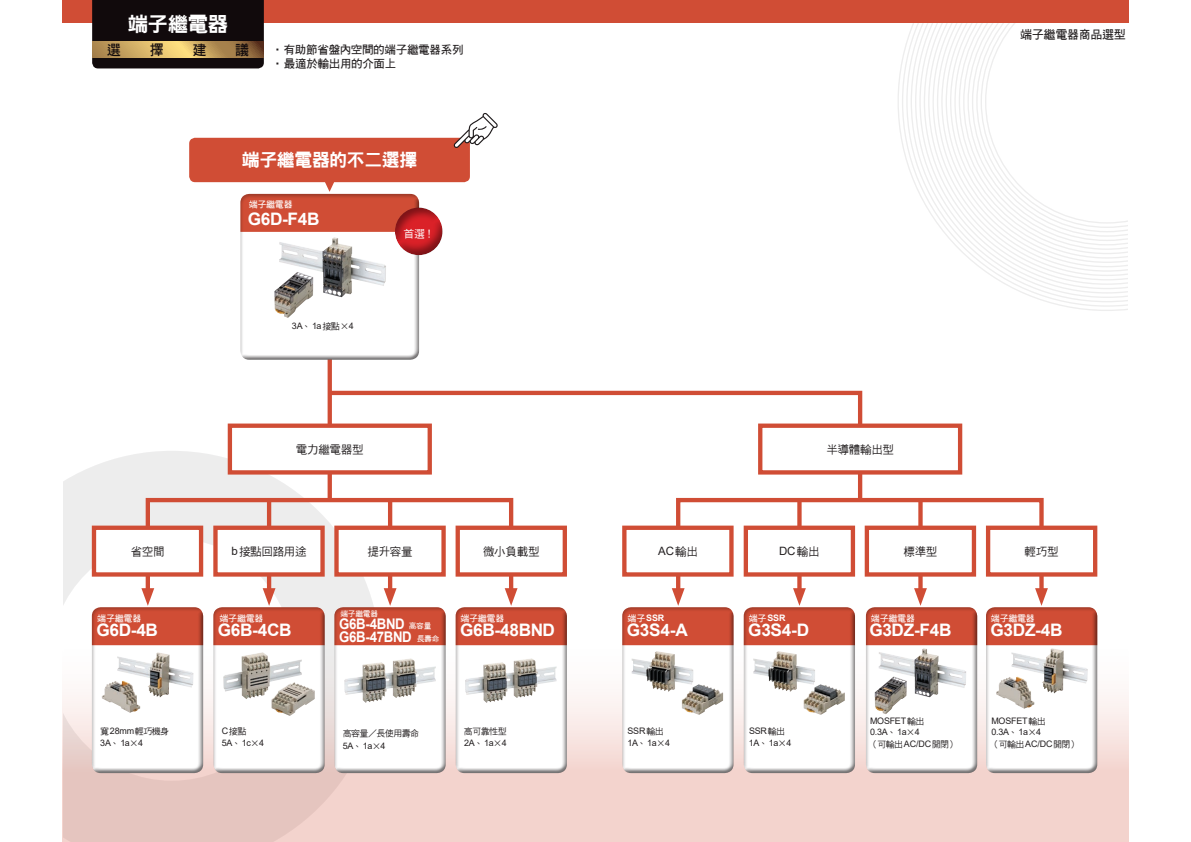
<style>
.page{position:relative;width:1191px;height:842px;background:#fff}
.page>*{position:absolute;margin:0;border:0;box-sizing:border-box;transform-origin:0 0}
.t1{font:20.4px "DFN Hei W9 WIN BF";letter-spacing:-.02em;color:#fff}
.t2{font:17.9px "DFN Hei W9 WIN BF";letter-spacing:-.02em;color:#fff}
.t3{font:700 17.2px "Arial";letter-spacing:-.02em;color:#fff}
.t4{font:700 14.7px "Arial";letter-spacing:-.02em;color:#fff;scale:.9 1}
.t5{font:14px "DF Hei W7 WIN BF";color:#110a0c}
.t6{font:12px "DF Hei W7 WIN BF";letter-spacing:-.02em;color:#231f20}
.t7{font:11.5px "DF Hei W5 WIN BF";letter-spacing:-.02em;color:#231f20}
.t8{font:11.5px/14px "DF Hei W7 WIN BF";letter-spacing:-.02em;color:#231f20}
.t9{font:11.5px "Arial";color:#231f20}
.t10{font:10.8px "DF Hei W5 WIN BF";color:#fff}
.t11{font:8.9px/11.5px "Arial";letter-spacing:-.025em;color:#231f20}
.t12{font:8.9px "DF Hei W5 WIN BF";letter-spacing:-.055em;color:#231f20}
.t13{font:8.9px "DF Hei W7 WIN BF";letter-spacing:-.02em;color:#fff}
.t14{font:700 8.9px "Arial";letter-spacing:-.02em;color:#fff}
.t15{font:7.7px "DF Hei W7 WIN BF";letter-spacing:-.02em;color:#fff}
.s1{font-family:"DF Hei W5 WIN BF"}
.s2{font-family:"Arial"}
.s3{font-family:"DF Hei W7 WIN BF";font-weight:400}
</style>
<div class="page">
<svg style="left:898px;top:23px;width:230px;height:288px"></svg>
<svg style="left:63px;top:451px;width:318px;height:178px;fill:#ededed"></svg>
<div style="left:62px;top:0;width:1066px;height:23px;background:#d04d35"></div>
<svg style="left:62px;top:629px;width:1066px;height:213px;background:#f2d7d2"></svg>
<div style="left:92px;top:0;width:172px;height:68px;background:#110a0c"></div>
<svg style="left:92px;top:41px;width:172px;height:17px;background:#c29f5c"></svg>
<hr style="left:267px;top:500px;width:4px;height:95px;background:#d04d35">
<svg style="left:797px;top:504px;width:4px;height:84px"></svg>
<div style="left:327px;top:354px;width:5px;height:146px;background:#d04d35"></div>
<svg style="left:326px;top:389px;width:538px;height:115px"></svg>
<hr style="left:388px;top:500px;width:4px;height:95px;background:#d04d35">
<svg style="left:918px;top:503px;width:4px;height:85px"></svg>
<div style="left:146px;top:498px;width:367px;height:100px;border:4px solid #d04d35"></div>
<div style="left:676px;top:498px;width:367px;height:100px;border:4px solid #d04d35"></div>
<div style="left:92px;top:526px;width:111px;height:51px;background:#fff;border:4px solid #d04d35"></div>
<div style="left:622px;top:526px;width:111px;height:51px;background:#fff;border:4px solid #d04d35"></div>
<div style="left:213px;top:526px;width:112px;height:51px;background:#fff;border:4px solid #d04d35"></div>
<div style="left:743px;top:526px;width:112px;height:51px;background:#fff;border:4px solid #d04d35"></div>
<div style="left:334px;top:526px;width:112px;height:51px;background:#fff;border:4px solid #d04d35"></div>
<div style="left:864px;top:526px;width:112px;height:51px;background:#fff;border:4px solid #d04d35"></div>
<div style="left:455px;top:526px;width:112px;height:51px;background:#fff;border:4px solid #d04d35"></div>
<div style="left:986px;top:526px;width:111px;height:51px;background:#fff;border:4px solid #d04d35"></div>
<div style="left:228px;top:423px;width:204px;height:52px;background:#fff;border:4px solid #d04d35"></div>
<div style="left:758px;top:423px;width:204px;height:52px;background:#fff;border:4px solid #d04d35"></div>
<div style="left:189px;top:138px;width:281px;height:44px;background:#d04d35;border-radius:6px"></div>
<div style="left:91px;top:609px;width:113px;height:164px;background:#231f20;opacity:.4"></div>
<svg style="left:92px;top:588px;width:111px;height:57px"></svg>
<div style="left:621px;top:609px;width:113px;height:164px;background:#231f20;opacity:.4"></div>
<svg style="left:622px;top:588px;width:111px;height:57px"></svg>
<div style="left:213px;top:609px;width:113px;height:164px;background:#231f20;opacity:.4"></div>
<svg style="left:213px;top:588px;width:112px;height:57px"></svg>
<div style="left:743px;top:609px;width:113px;height:164px;background:#231f20;opacity:.4"></div>
<svg style="left:743px;top:588px;width:112px;height:57px"></svg>
<div style="left:334px;top:609px;width:113px;height:164px;background:#231f20;opacity:.4"></div>
<svg style="left:334px;top:588px;width:112px;height:57px"></svg>
<div style="left:865px;top:609px;width:113px;height:164px;background:#231f20;opacity:.4"></div>
<svg style="left:866px;top:588px;width:111px;height:57px"></svg>
<div style="left:455px;top:609px;width:113px;height:164px;background:#231f20;opacity:.4"></div>
<svg style="left:455px;top:588px;width:112px;height:57px"></svg>
<div style="left:985px;top:609px;width:113px;height:164px;background:#231f20;opacity:.4"></div>
<svg style="left:986px;top:588px;width:111px;height:57px"></svg>
<div style="left:239px;top:195px;width:181px;height:165px;background:#231f20;opacity:.4"></div>
<svg style="left:240px;top:182px;width:179px;height:50px"></svg>
<img style="left:102px;top:652px;width:91px;height:61px">
<img style="left:631px;top:651px;width:92px;height:64px">
<img style="left:753px;top:651px;width:92px;height:64px">
<img style="left:223px;top:652px;width:92px;height:64px">
<img style="left:344px;top:658px;width:92px;height:45px">
<img style="left:465px;top:658px;width:91px;height:45px">
<img style="left:874px;top:648px;width:92px;height:66px">
<img style="left:996px;top:648px;width:91px;height:61px">
<img style="left:274px;top:237px;width:112px;height:81px">
<div style="left:395px;top:207px;width:49px;height:50px;background:#231f20;opacity:.5"></div>
<svg style="left:453px;top:113px;width:45px;height:35px"></svg>
<h1 class="t1" style="left:128px;top:14px;width:102px">端子繼電器</h1>
<h3 class="t5" style="left:107px;top:42px;width:16px">選</h3>
<h3 class="t5" style="left:150px;top:42px;width:16px">擇</h3>
<h3 class="t5" style="left:192px;top:42px;width:16px">建</h3>
<h3 class="t5" style="left:235px;top:42px;width:16px">議</h3>
<p class="t8" style="left:272px;top:42px;width:193px">‧有助節省盤內空間的端子繼電器系列‧最適於輸出用的介面上</p>
<h2 class="t2" style="left:242px;top:150px;width:177px">端子繼電器的不二選擇</h2>
<p class="t13" style="left:249px;top:200px;width:45px">端子繼電器</p>
<h3 class="t3" style="left:248px;top:207px;width:73px">G6D-F4B</h3>
<p class="t11" style="left:292px;top:320px;width:63px">3A<span class="s1">、</span>1a<span class="s1">接點×</span>4</p>
<p class="t10" style="left:403px;top:228px;width:33px">首選！</p>
<p class="t7" style="left:296px;top:444px;width:69px">電力繼電器型</p>
<p class="t7" style="left:826px;top:444px;width:69px">半導體輸出型</p>
<h3 class="t6" style="left:1020px;top:28px;width:107px">端子繼電器商品選型</h3>
<p class="t7" style="left:131px;top:546px;width:35px">省空間</p>
<p class="t7" style="left:231px;top:546px;width:77px"><span class="s2">b</span>接點回路用途</p>
<p class="t7" style="left:367px;top:546px;width:47px">提升容量</p>
<p class="t7" style="left:483px;top:546px;width:58px">微小負載型</p>
<p class="t9" style="left:658px;top:543px;width:41px">AC<span class="s1">輸出</span></p>
<p class="t9" style="left:779px;top:543px;width:42px">DC<span class="s1">輸出</span></p>
<p class="t7" style="left:903px;top:546px;width:35px">標準型</p>
<p class="t7" style="left:1024px;top:546px;width:36px">輕巧型</p>
<p class="t13" style="left:97px;top:613px;width:45px">端子繼電器</p>
<p class="t13" style="left:219px;top:613px;width:45px">端子繼電器</p>
<p class="t15" style="left:340px;top:610px;width:39px">端子繼電器</p>
<p class="t13" style="left:460px;top:613px;width:45px">端子繼電器</p>
<p class="t14" style="left:627px;top:611px;width:38px"><span class="s3">端子</span>SSR</p>
<p class="t14" style="left:749px;top:611px;width:38px"><span class="s3">端子</span>SSR</p>
<p class="t13" style="left:871px;top:613px;width:45px">端子繼電器</p>
<p class="t13" style="left:991px;top:613px;width:45px">端子繼電器</p>
<p class="t15" style="left:417px;top:635px;width:24px">長壽命</p>
<h3 class="t4" style="left:339px;top:614px;width:74px">G6B-4BND</h3>
<h3 class="t3" style="left:460px;top:618px;width:96px">G6B-48BND</h3>
<h3 class="t3" style="left:869px;top:618px;width:84px">G3DZ-F4B</h3>
<h3 class="t3" style="left:990px;top:618px;width:74px">G3DZ-4B</h3>
<p class="t15" style="left:409px;top:622px;width:24px">高容量</p>
<h3 class="t3" style="left:96px;top:618px;width:63px">G6D-4B</h3>
<h3 class="t3" style="left:218px;top:618px;width:75px">G6B-4CB</h3>
<h3 class="t3" style="left:627px;top:618px;width:63px">G3S4-A</h3>
<h3 class="t3" style="left:748px;top:618px;width:62px">G3S4-D</h3>
<h3 class="t4" style="left:339px;top:626px;width:82px">G6B-47BND</h3>
<p class="t12" style="left:100px;top:727px;width:70px">寬<span class="s2">28mm</span>輕巧機身</p>
<p class="t11" style="left:100px;top:737px;width:44px">3A<span class="s1">、</span> 1a<span class="s1">×</span>4</p>
<p class="t11" style="left:627px;top:725px;width:44px">SSR<span class="s1">輸出<br></span>1A<span class="s1">、</span> 1a<span class="s1">×</span>4</p>
<p class="t12" style="left:464px;top:727px;width:44px">高可靠性型</p>
<p class="t11" style="left:464px;top:737px;width:44px">2A<span class="s1">、</span> 1a<span class="s1">×</span>4</p>
<p class="t12" style="left:222px;top:727px;width:26px"><span class="s2">C</span>接點</p>
<p class="t11" style="left:222px;top:737px;width:44px">5A<span class="s1">、</span> 1c<span class="s1">×</span>4</p>
<p class="t11" style="left:749px;top:725px;width:44px">SSR<span class="s1">輸出<br></span>1A<span class="s1">、</span> 1a<span class="s1">×</span>4</p>
<p class="t12" style="left:343px;top:729px;width:78px">高容量／長使用壽命</p>
<p class="t11" style="left:343px;top:740px;width:44px">5A<span class="s1">、</span> 1a<span class="s1">×</span>4</p>
<p class="t11" style="left:870px;top:715px;width:56px">MOSFET<span class="s1">輸出<br></span>0.3A<span class="s1">、</span> 1a<span class="s1">×</span>4</p>
<p class="t12" style="left:869px;top:739px;width:89px">（可輸出<span class="s2">AC/DC</span>開閉）</p>
<p class="t11" style="left:991px;top:715px;width:56px">MOSFET<span class="s1">輸出<br></span>0.3A<span class="s1">、</span> 1a<span class="s1">×</span>4</p>
<p class="t12" style="left:990px;top:739px;width:89px">（可輸出<span class="s2">AC/DC</span>開閉）</p>
</div>
